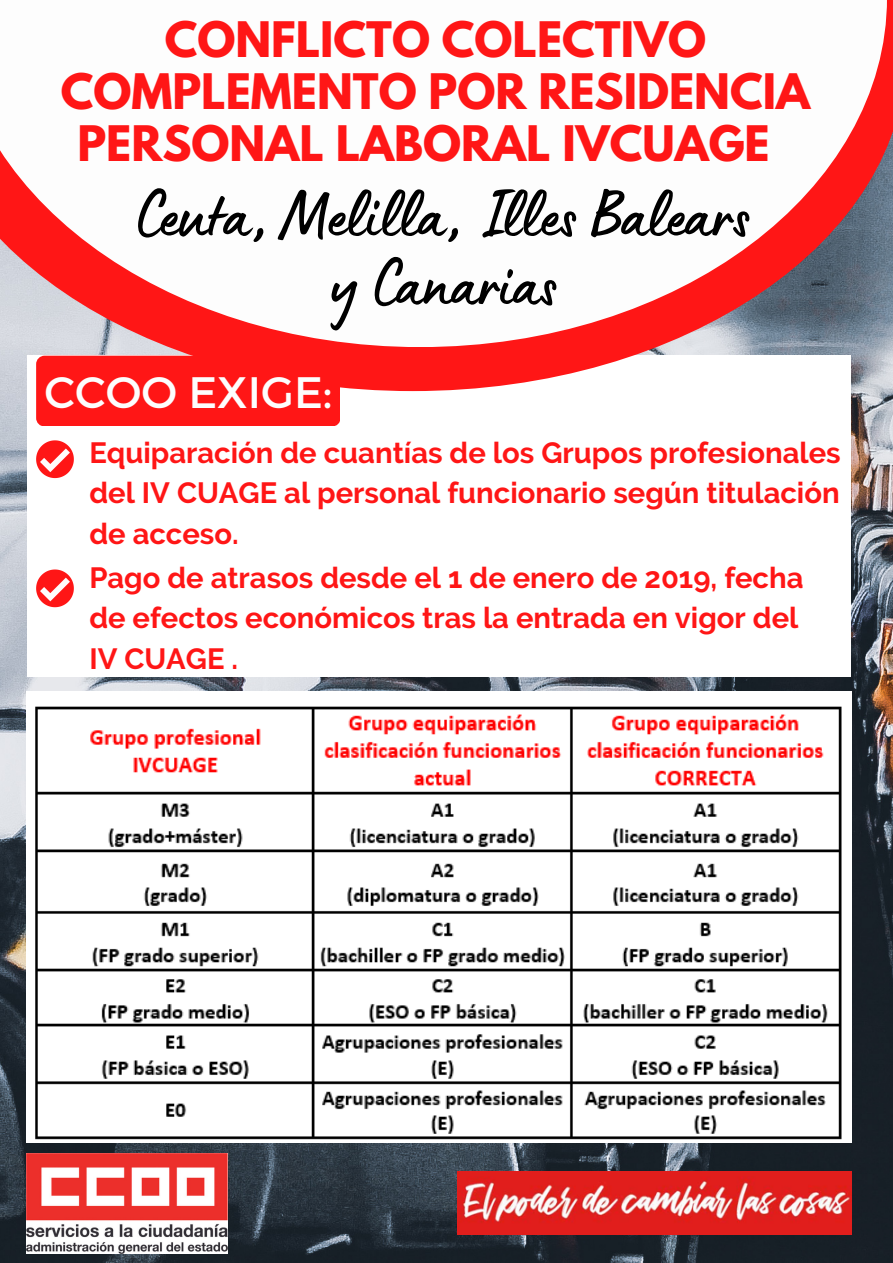
<style>
.page{position:relative;width:893px;height:1263px;background:#fff}
.page>*{position:absolute;margin:0;border:0;box-sizing:border-box;transform-origin:0 0}
.t1{font:69.07px/68.6px "Lumios Marker";color:#000;text-align:center}
.t2{font:43.95px "Montserrat";color:#fdfdfd}
.t3{font:700 43.35px/52.3px "League Spartan";color:#ff1616;text-align:center}
.t4{font:700 29.17px/40.5px "Raleway";color:#ff1616}
</style>
<div class="page">
<img style="left:0;top:391px;width:893px;height:872px">
<div style="left:27px;top:356px;width:824px;height:320px;background:#fff"></div>
<svg style="left:0;top:0;width:893px;height:391px"></svg>
<svg style="left:0;top:0;width:887px;height:347px"></svg>
<svg style="left:36px;top:440px;width:38px;height:38px"></svg>
<svg style="left:36px;top:569px;width:38px;height:38px"></svg>
<div style="left:36px;top:356px;width:303px;height:70px;background:#ff1616"></div>
<img style="left:26px;top:1153px;width:201px;height:100px">
<img style="left:457px;top:1172px;width:394px;height:62px">
<img style="left:27px;top:691px;width:824px;height:451px">
<h3 class="t3" style="left:61px;top:18px;width:750px">CONFLICTO COLECTIVO<br>COMPLEMENTO POR RESIDENCIA<br>PERSONAL LABORAL IVCUAGE</h3>
<h1 class="t1" style="left:137px;top:193px;width:614px">Ceuta, Melilla, Illes Balears y Canarias</h1>
<h2 class="t2" style="left:44px;top:364px;width:289px">CCOO EXIGE:</h2>
<p class="t4" style="left:89px;top:432px;width:753px;text-align:justify">Equiparación de cuantías de los Grupos profesionales del IV CUAGE al personal funcionario según titulación de acceso.</p>
<p class="t4" style="left:89px;top:557px;width:715px">Pago de atrasos desde el 1 de enero de 2019, fecha de efectos económicos tras la entrada en vigor del<br>IV CUAGE .</p>
</div>
